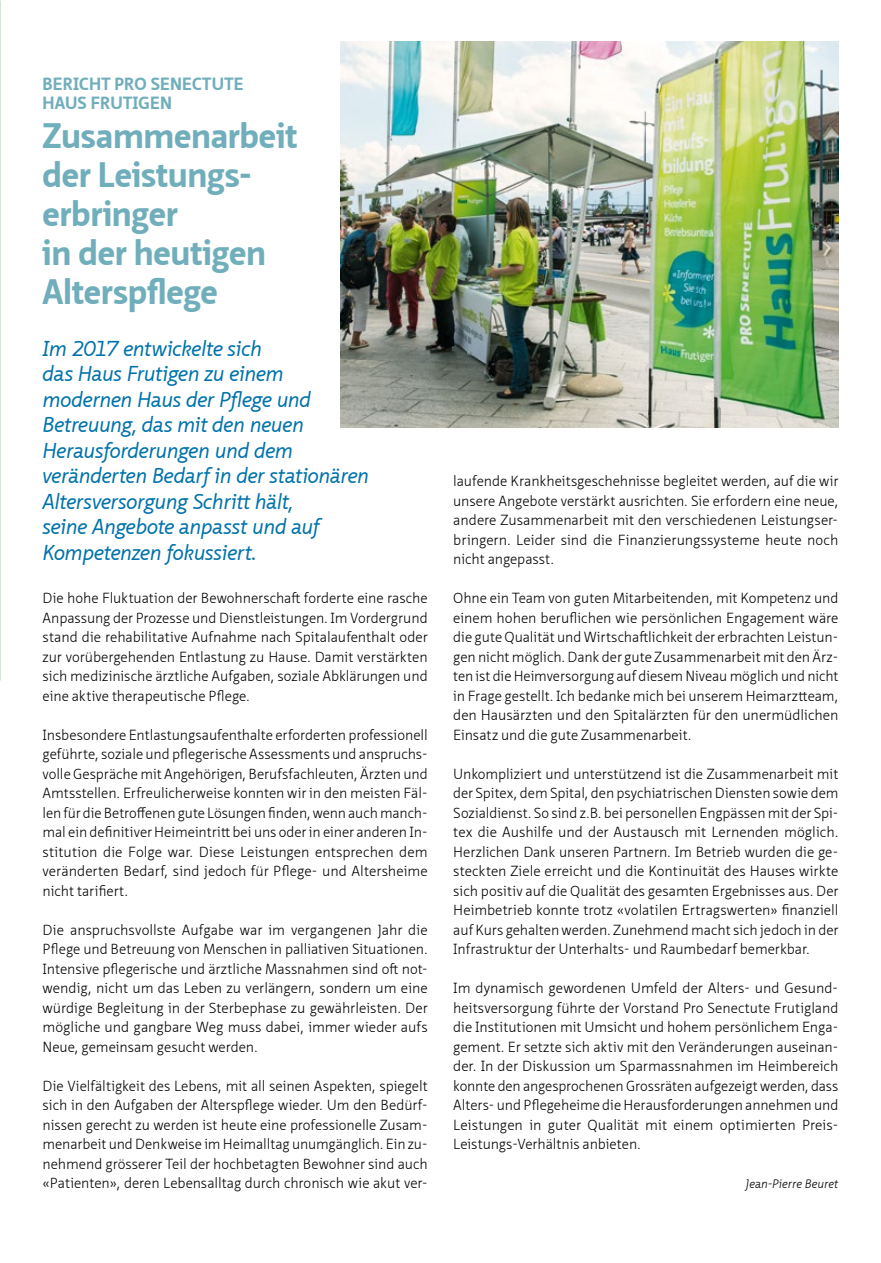
<style>
.page{position:relative;width:881px;height:1263px;background:#fff}
.page>*{position:absolute;margin:0;border:0;box-sizing:border-box;transform-origin:0 0}
.t1{font:700 34.5px/39px "Neue Sans Pro";letter-spacing:-.01em;color:#70aebb}
.t2{font:italic 21px/25.5px "Neue Sans Pro";letter-spacing:-.02em;color:#0072ab}
.t3{font:700 17.25px/19.5px "Neue Sans Pro";letter-spacing:.01em;color:#70aebb}
.t4{font:300 14.25px/19.5px "Neue Sans Pro";color:#000;text-align:justify}
.t5{font:italic 300 12px "Neue Sans Pro";color:#000}
</style>
<div class="page">
<img style="left:340px;top:42px;width:498px;height:386px">
<p class="t3" style="left:43px;top:74px;width:202px">BERICHT PRO SENECTUTE<br>HAUS FRUTIGEN</p>
<h1 class="t1" style="left:43px;top:116px;width:256px">Zusammenarbeit der Leistungs&shy;erbringer<br>in der heutigen<br>Alterspflege</h1>
<p class="t2" style="left:43px;top:335px;width:328px">Im 2017 entwickelte sich<br>das Haus Frutigen zu einem modernen Haus der Pflege und<br>Betreuung, das mit den neuen<br>Herausforderungen und dem veränderten Bedarf in der stationären<br>Altersversorgung Schritt hält,<br>seine Angebote anpasst und auf<br>Kompetenzen fokussiert.</p>
<p class="t4" style="left:43px;top:588px;width:386px">Die hohe Fluktuation der Bewohnerschaft forderte eine rasche Anpassung der Prozesse und Dienstleistungen. Im Vordergrund stand die rehabilitative Aufnahme nach Spitalaufenthalt oder zur vorübergehenden Entlastung zu Hause. Damit verstärkten sich medizinische ärztliche Aufgaben, soziale Abklärungen und eine aktive therapeutische Pflege.</p>
<p class="t4" style="left:43px;top:725px;width:386px">Insbesondere Entlastungsaufenthalte erforderten professionell geführte, soziale und pflegerische Assessments und anspruchs&shy;volle Gespräche mit Angehörigen, Berufsfachleuten, Ärzten und Amtsstellen. Erfreulicherweise konnten wir in den meisten Fäl&shy;len für die Betroffenen gute Lösungen finden, wenn auch manch&shy;mal ein definitiver Heimeintritt bei uns oder in einer anderen In&shy;stitution die Folge war. Diese Leistungen entsprechen dem veränderten Bedarf, sind jedoch für Pflege- und Altersheime nicht tarifiert.</p>
<p class="t4" style="left:43px;top:920px;width:386px">Die anspruchsvollste Aufgabe war im vergangenen Jahr die Pflege und Betreuung von Menschen in palliativen Situationen.<br>Intensive pflegerische und ärztliche Massnahmen sind oft not&shy;wendig, nicht um das Leben zu verlängern, sondern um eine würdige Begleitung in der Sterbephase zu gewährleisten. Der mögliche und gangbare Weg muss dabei, immer wieder aufs Neue, gemeinsam gesucht werden.</p>
<p class="t4" style="left:43px;top:1076px;width:386px">Die Vielfältigkeit des Lebens, mit all seinen Aspekten, spiegelt sich in den Aufgaben der Alterspflege wieder. Um den Bedürf&shy;nissen gerecht zu werden ist heute eine professionelle Zusam&shy;menarbeit und Denkweise im Heimalltag unumgänglich. Ein zu&shy;nehmend grösserer Teil der hochbetagten Bewohner sind auch «Patienten», deren Lebensalltag durch chronisch wie akut ver-</p>
<p class="t4" style="left:453px;top:471px;width:386px">laufende Krankheitsgeschehnisse begleitet werden, auf die wir unsere Angebote verstärkt ausrichten. Sie erfordern eine neue, andere Zusammenarbeit mit den verschiedenen Leistungser&shy;bringern. Leider sind die Finanzierungssysteme heute noch nicht angepasst.</p>
<p class="t4" style="left:453px;top:588px;width:386px">Ohne ein Team von guten Mitarbeitenden, mit Kompetenz und einem hohen beruflichen wie persönlichen Engagement wäre die gute Qualität und Wirtschaftlichkeit der erbrachten Leistun&shy;gen nicht möglich. Dank der gute Zusammenarbeit mit den Ärz&shy;ten ist die Heimversorgung auf diesem Niveau möglich und nicht in Frage gestellt. Ich bedanke mich bei unserem Heimarztteam, den Hausärzten und den Spitalärzten für den unermüdlichen Einsatz und die gute Zusammenarbeit.</p>
<p class="t4" style="left:453px;top:764px;width:386px">Unkompliziert und unterstützend ist die Zusammenarbeit mit der Spitex, dem Spital, den psychiatrischen Diensten sowie dem Sozialdienst. So sind z.B. bei personellen Engpässen mit der Spi&shy;tex die Aushilfe und der Austausch mit Lernenden möglich.<br>Herzlichen Dank unseren Partnern. Im Betrieb wurden die ge&shy;steckten Ziele erreicht und die Kontinuität des Hauses wirkte sich positiv auf die Qualität des gesamten Ergebnisses aus. Der Heimbetrieb konnte trotz «volatilen Ertragswerten» finanziell auf Kurs gehalten werden. Zunehmend macht sich jedoch in der Infrastruktur der Unterhalts- und Raumbedarf bemerkbar.</p>
<p class="t4" style="left:453px;top:978px;width:386px">Im dynamisch gewordenen Umfeld der Alters- und Gesund&shy;heitsversorgung führte der Vorstand Pro Senectute Frutigland die Institutionen mit Umsicht und hohem persönlichem Enga&shy;gement. Er setzte sich aktiv mit den Veränderungen auseinan&shy;der. In der Diskussion um Sparmassnahmen im Heimbereich konnte den angesprochenen Grossräten aufgezeigt werden, dass Alters- und Pflegeheime die Herausforderungen annehmen und Leistungen in guter Qualität mit einem optimierten Preis-Leistungs-Verhältnis anbieten.</p>
<p class="t5" style="left:745px;top:1176px;width:94px">Jean-Pierre Beuret</p>
</div>
